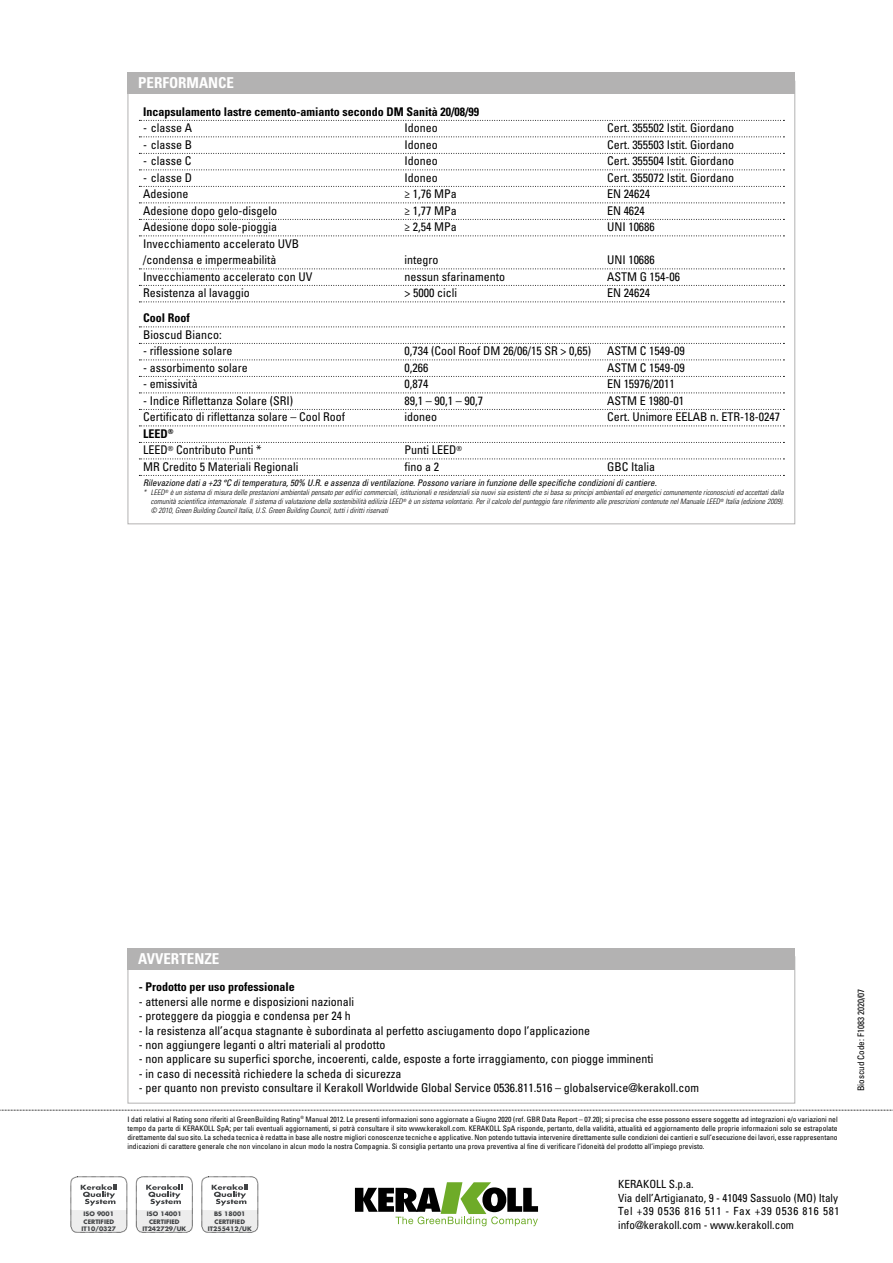
<style>
.page{position:relative;width:893px;height:1263px;background:#fff}
.page>*{position:absolute;margin:0;border:0;box-sizing:border-box;transform-origin:0 0}
.t1{font:700 condensed 15px "Univers LT Std";color:#fff}
.t2{font:condensed 12px/16.5px "Univers LT Std";color:#000}
.t3{font:700 condensed 12px "Univers LT Std";color:#000}
.t4{font:condensed 11.25px/13.5px "Univers LT Std";color:#000}
.t5{font:italic condensed 9px "Univers LT Std";color:#000}
.t6{font:condensed 9px "Univers LT Std";color:#000}
.t7{font:condensed 7.5px/9px "Univers LT Std";color:#000;text-align:justify}
.t8{font:italic 300 condensed 7.5px/9px "Univers LT Std";color:#000;text-align:justify}
.t9{font:700 6px/7.2px "Futura Std";color:#424446;text-align:center}
.s1{font-weight:700}
</style>
<div class="page">
<svg style="left:0;top:1110px;width:893px;height:1px"></svg>
<div style="left:71px;top:1176px;width:56px;height:56px;border:1px dashed #000;border-radius:7px"></div>
<svg style="left:71px;top:1184px;width:56px;height:48px"></svg>
<div style="left:136px;top:1176px;width:56px;height:56px;border:1px dashed #000;border-radius:7px"></div>
<svg style="left:136px;top:1184px;width:56px;height:48px"></svg>
<div style="left:202px;top:1176px;width:56px;height:56px;border:1px dashed #000;border-radius:7px"></div>
<svg style="left:202px;top:1184px;width:56px;height:48px"></svg>
<svg style="left:355px;top:1182px;width:183px;height:44px"></svg>
<div style="left:128px;top:948px;width:667px;height:21px;background:#b3b2b2"></div>
<svg style="left:139px;top:120px;width:645px;height:1px"></svg>
<svg style="left:139px;top:136px;width:645px;height:1px"></svg>
<svg style="left:139px;top:153px;width:645px;height:1px"></svg>
<svg style="left:139px;top:169px;width:645px;height:1px"></svg>
<svg style="left:139px;top:186px;width:645px;height:1px"></svg>
<svg style="left:139px;top:202px;width:645px;height:1px"></svg>
<svg style="left:139px;top:219px;width:645px;height:1px"></svg>
<svg style="left:139px;top:235px;width:645px;height:1px"></svg>
<svg style="left:139px;top:268px;width:645px;height:1px"></svg>
<svg style="left:139px;top:285px;width:645px;height:1px"></svg>
<svg style="left:139px;top:301px;width:645px;height:1px"></svg>
<svg style="left:139px;top:326px;width:645px;height:1px"></svg>
<svg style="left:139px;top:343px;width:645px;height:1px"></svg>
<svg style="left:139px;top:359px;width:645px;height:1px"></svg>
<svg style="left:139px;top:376px;width:645px;height:1px"></svg>
<svg style="left:139px;top:392px;width:645px;height:1px"></svg>
<svg style="left:139px;top:409px;width:645px;height:1px"></svg>
<svg style="left:139px;top:425px;width:645px;height:1px"></svg>
<svg style="left:139px;top:442px;width:645px;height:1px"></svg>
<svg style="left:139px;top:458px;width:645px;height:1px"></svg>
<svg style="left:139px;top:475px;width:645px;height:1px"></svg>
<div style="left:128px;top:72px;width:667px;height:22px;background:#b3b2b2"></div>
<p class="t1" style="left:138px;top:74px;width:97px">PERFORMANCE</p>
<p class="t3" style="left:143px;top:104px;width:337px">Incapsulamento lastre cemento-amianto secondo DM Sanità 20/08/99</p>
<p class="t2" style="left:143px;top:120px;width:51px">- classe A</p>
<p class="t2" style="left:404px;top:120px;width:35px">Idoneo</p>
<p class="t2" style="left:607px;top:120px;width:129px">Cert. 355502 Istit. Giordano</p>
<p class="t2" style="left:143px;top:136px;width:51px">- classe B</p>
<p class="t2" style="left:404px;top:136px;width:35px">Idoneo</p>
<p class="t2" style="left:607px;top:136px;width:129px">Cert. 355503 Istit. Giordano</p>
<p class="t2" style="left:143px;top:153px;width:50px">- classe C</p>
<p class="t2" style="left:404px;top:153px;width:35px">Idoneo</p>
<p class="t2" style="left:607px;top:153px;width:129px">Cert. 355504 Istit. Giordano</p>
<p class="t2" style="left:143px;top:169px;width:51px">- classe D</p>
<p class="t2" style="left:404px;top:169px;width:35px">Idoneo</p>
<p class="t2" style="left:607px;top:169px;width:129px">Cert. 355072 Istit. Giordano</p>
<p class="t2" style="left:143px;top:186px;width:47px">Adesione</p>
<p class="t2" style="left:404px;top:186px;width:54px">≥ 1,76 MPa</p>
<p class="t2" style="left:607px;top:186px;width:45px">EN 24624</p>
<p class="t2" style="left:143px;top:202px;width:135px">Adesione dopo gelo-disgelo</p>
<p class="t2" style="left:404px;top:202px;width:54px">≥ 1,77 MPa</p>
<p class="t2" style="left:607px;top:202px;width:39px">EN 4624</p>
<p class="t2" style="left:143px;top:219px;width:135px">Adesione dopo sole-pioggia</p>
<p class="t2" style="left:404px;top:219px;width:54px">≥ 2,54 MPa</p>
<p class="t2" style="left:607px;top:219px;width:49px">UNI 10686</p>
<p class="t2" style="left:143px;top:235px;width:157px">Invecchiamento accelerato UVB /condensa e impermeabilità</p>
<p class="t2" style="left:404px;top:252px;width:35px">integro</p>
<p class="t2" style="left:607px;top:252px;width:49px">UNI 10686</p>
<p class="t2" style="left:143px;top:268px;width:171px">Invecchiamento accelerato con UV</p>
<p class="t2" style="left:404px;top:268px;width:102px">nessun sfarinamento</p>
<p class="t2" style="left:607px;top:268px;width:75px">ASTM G 154-06</p>
<p class="t2" style="left:143px;top:285px;width:108px">Resistenza al lavaggio</p>
<p class="t2" style="left:404px;top:285px;width:54px">&gt; 5000 cicli</p>
<p class="t2" style="left:607px;top:285px;width:45px">EN 24624</p>
<p class="t3" style="left:143px;top:311px;width:48px">Cool Roof</p>
<p class="t2" style="left:143px;top:326px;width:80px">Bioscud Bianco:</p>
<p class="t2" style="left:143px;top:343px;width:91px">- riflessione solare</p>
<p class="t2" style="left:404px;top:343px;width:188px">0,734 (Cool Roof DM 26/06/15 SR &gt; 0,65)</p>
<p class="t2" style="left:607px;top:343px;width:79px">ASTM C 1549-09</p>
<p class="t2" style="left:143px;top:359px;width:106px">- assorbimento solare</p>
<p class="t2" style="left:404px;top:359px;width:25px">0,266</p>
<p class="t2" style="left:607px;top:359px;width:79px">ASTM C 1549-09</p>
<p class="t2" style="left:143px;top:376px;width:56px">- emissività</p>
<p class="t2" style="left:404px;top:376px;width:25px">0,874</p>
<p class="t2" style="left:607px;top:376px;width:69px">EN 15976/2011</p>
<p class="t2" style="left:143px;top:392px;width:152px">- Indice Riflettanza Solare (SRI)</p>
<p class="t2" style="left:404px;top:392px;width:80px">89,1 – 90,1 – 90,7</p>
<p class="t2" style="left:607px;top:392px;width:79px">ASTM E 1980-01</p>
<p class="t2" style="left:143px;top:409px;width:203px">Certificato di riflettanza solare – Cool Roof</p>
<p class="t2" style="left:404px;top:409px;width:34px">idoneo</p>
<p class="t2" style="left:607px;top:409px;width:175px">Cert. Unimore EELAB n. ETR-18-0247</p>
<p class="t2" style="left:143px;top:425px;width:120px"><span class="s1">LEED</span><sup>®<br></sup>LEED<sup>®</sup> Contributo Punti *</p>
<p class="t2" style="left:404px;top:442px;width:59px">Punti LEED<sup>®</sup></p>
<p class="t2" style="left:143px;top:458px;width:157px">MR Credito 5 Materiali Regionali</p>
<p class="t2" style="left:404px;top:458px;width:36px">fino a 2</p>
<p class="t2" style="left:607px;top:458px;width:49px">GBC Italia</p>
<p class="t5" style="left:143px;top:477px;width:515px">Rilevazione dati a +23 °C di temperatura, 50% U.R. e assenza di ventilazione. Possono variare in funzione delle specifiche condizioni di cantiere.</p>
<p class="t8" style="left:151px;top:488px;width:634px;text-indent:-8px">* LEED<sup>®</sup> è un sistema di misura delle prestazioni ambientali pensato per edifici commerciali, istituzionali e residenziali sia nuovi sia esistenti che si basa su principi ambientali ed energetici comunemente riconosciuti ed accettati dalla comunità scientifica internazionale. Il sistema di valutazione della sostenibilità edilizia LEED<sup>®</sup> è un sistema volontario. Per il calcolo del punteggio fare riferimento alle prescrizioni contenute nel Manuale LEED<sup>®</sup> Italia (edizione 2009). © 2010, Green Building Council Italia, U.S. Green Building Council, tutti i diritti riservati</p>
<p class="t1" style="left:138px;top:949px;width:83px">AVVERTENZE</p>
<p class="t3" style="left:139px;top:980px;width:157px">- Prodotto per uso professionale</p>
<p class="t2" style="left:139px;top:993px;width:217px">- attenersi alle norme e disposizioni nazionali</p>
<p class="t2" style="left:139px;top:1007px;width:213px">- proteggere da pioggia e condensa per 24 h</p>
<p class="t2" style="left:139px;top:1022px;width:453px">- la resistenza all’acqua stagnante è subordinata al perfetto asciugamento dopo l’applicazione</p>
<p class="t2" style="left:139px;top:1036px;width:248px">- non aggiungere leganti o altri materiali al prodotto</p>
<p class="t2" style="left:139px;top:1051px;width:516px">- non applicare su superfici sporche, incoerenti, calde, esposte a forte irraggiamento, con piogge imminenti</p>
<p class="t2" style="left:139px;top:1065px;width:264px">- in caso di necessità richiedere la scheda di sicurezza</p>
<p class="t2" style="left:139px;top:1079px;width:562px">- per quanto non previsto consultare il Kerakoll Worldwide Global Service 0536.811.516 – globalservice@kerakoll.com</p>
<p class="t7" style="left:128px;top:1114px;width:712px">I dati relativi al Rating sono riferiti al GreenBuilding Rating<sup>®</sup> Manual 2012. Le presenti informazioni sono aggiornate a Giugno 2020 (ref. GBR Data Report – 07.20); si precisa che esse possono essere soggette ad integrazioni e/o variazioni nel tempo da parte di KERAKOLL SpA; per tali eventuali aggiornamenti, si potrà consultare il sito www.kerakoll.com. KERAKOLL SpA risponde, pertanto, della validità, attualità ed aggiornamento delle proprie informazioni solo se estrapolate direttamente dal suo sito. La scheda tecnica è redatta in base alle nostre migliori conoscenze tecniche e applicative. Non potendo tuttavia intervenire direttamente sulle condizioni dei cantieri e sull’esecuzione dei lavori, esse rappresentano indicazioni di carattere generale che non vincolano in alcun modo la nostra Compagnia. Si consiglia pertanto una prova preventiva al fine di verificare l’idoneità del prodotto all’impiego previsto.</p>
<p class="t9" style="left:82px;top:1210px;width:36px">ISO 9001<br>CERTIFIED<br>IT10/0327</p>
<p class="t9" style="left:142px;top:1210px;width:45px">ISO 14001<br>CERTIFIED<br>IT242729/UK</p>
<p class="t9" style="left:208px;top:1210px;width:45px">BS 18001<br>CERTIFIED<br>IT255412/UK</p>
<p class="t4" style="left:618px;top:1177px;width:223px">KERAKOLL S.p.a.<br>Via dell’Artigianato, 9 - 41049 Sassuolo (MO) Italy Tel +39 0536 816 511 - Fax +39 0536 816 581 info@kerakoll.com - www.kerakoll.com</p>
<p class="t6" style="left:855px;top:1091px;width:104px;rotate:-90deg">Bioscud Code: F1083 2020/07</p>
</div>
